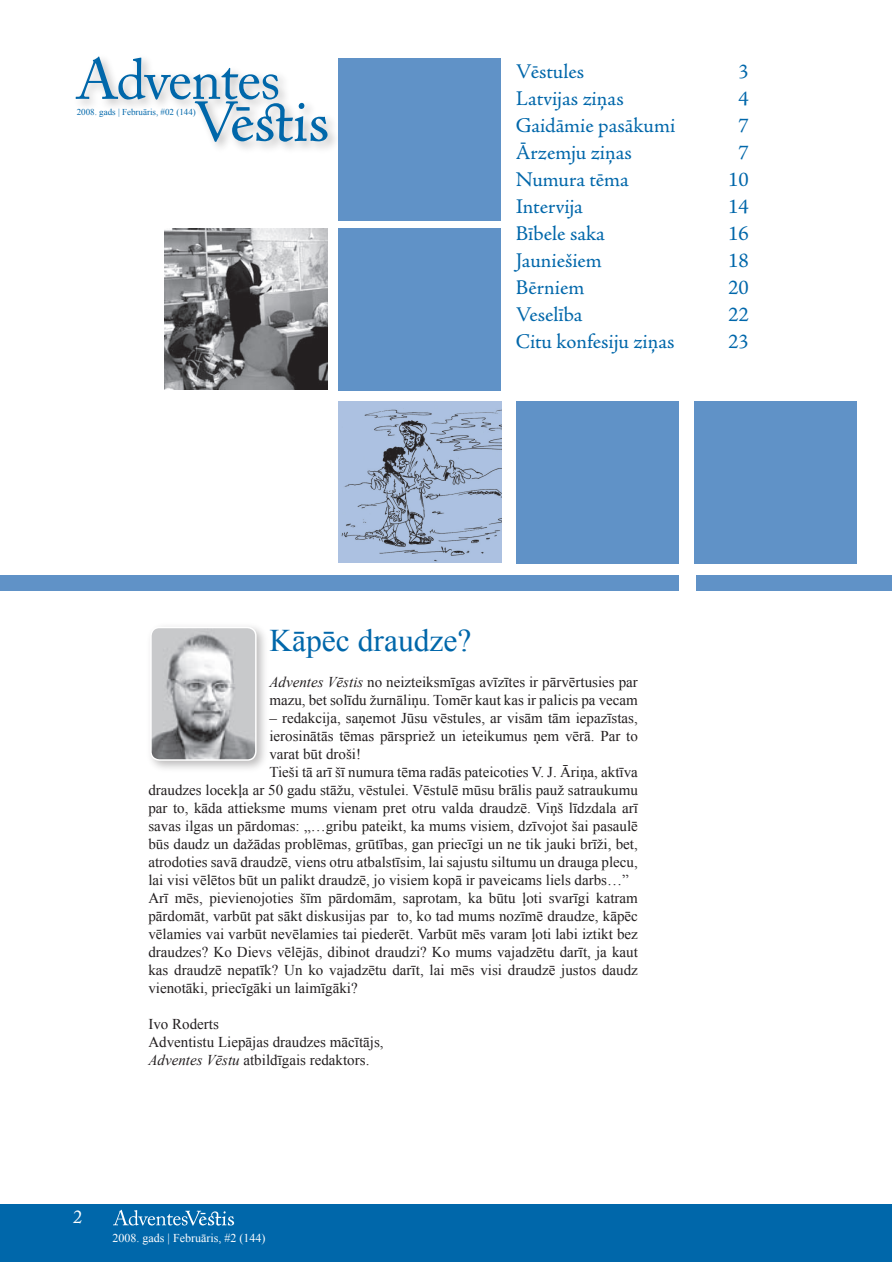
<style>
.page{position:relative;width:892px;height:1262px;background:#fff}
.page>*{position:absolute;margin:0;border:0;box-sizing:border-box;transform-origin:0 0}
.t1{font:31.5px "Times New Roman";color:#0067aa}
.t2{font:21px "Adobe Jenson Pro";color:#0067aa}
.t3{font:15px/18px "Times New Roman";color:#231f20}
.t4{font:12px "Times New Roman";color:#fff}
.t5{font:9px "Times New Roman";color:#0067aa}
.s1{font-style:italic}
</style>
<div class="page">
<div style="left:0;top:1203px;width:891px;height:58px;background:#0067aa"></div>
<svg style="left:113px;top:1209px;width:121px;height:16px"></svg>
<div style="left:71px;top:53px;width:270px;height:102px;background:#231f20;opacity:.3"></div>
<svg style="left:76px;top:57px;width:251px;height:85px"></svg>
<div style="left:338px;top:58px;width:163px;height:163px;background:#6092c7"></div>
<div style="left:338px;top:228px;width:163px;height:163px;background:#6092c7"></div>
<div style="left:516px;top:401px;width:163px;height:162px;background:#6092c7"></div>
<div style="left:0;top:575px;width:679px;height:15px;background:#6092c7"></div>
<div style="left:694px;top:401px;width:162px;height:162px;background:#6092c7"></div>
<div style="left:695px;top:575px;width:196px;height:15px;background:#6092c7"></div>
<img style="left:338px;top:402px;width:163px;height:160px">
<div style="left:145px;top:622px;width:126px;height:152px;background:#231f20;opacity:.3"></div>
<img style="left:151px;top:627px;width:105px;height:132px;border-radius:9px">
<div style="left:150px;top:626px;width:106px;height:134px;border:2px solid #fff;border-radius:9px"></div>
<img style="left:164px;top:229px;width:163px;height:160px">
<p class="t5" style="left:77px;top:106px;width:121px">2008. gads | Februāris, #02 (144)</p>
<h2 class="t2" style="left:515px;top:60px;width:70px">Vēstules</h2>
<h2 class="t2" style="left:738px;top:60px;width:12px">3</h2>
<h2 class="t2" style="left:515px;top:87px;width:109px">Latvijas ziņas</h2>
<h2 class="t2" style="left:738px;top:87px;width:12px">4</h2>
<h2 class="t2" style="left:515px;top:114px;width:161px">Gaidāmie pasākumi</h2>
<h2 class="t2" style="left:738px;top:114px;width:12px">7</h2>
<h2 class="t2" style="left:515px;top:141px;width:117px">Ārzemju ziņas</h2>
<h2 class="t2" style="left:738px;top:141px;width:12px">7</h2>
<h2 class="t2" style="left:515px;top:168px;width:114px">Numura tēma</h2>
<h2 class="t2" style="left:727px;top:168px;width:22px">10</h2>
<h2 class="t2" style="left:515px;top:195px;width:68px">Intervija</h2>
<h2 class="t2" style="left:727px;top:195px;width:22px">14</h2>
<h2 class="t2" style="left:515px;top:222px;width:90px">Bībele saka</h2>
<h2 class="t2" style="left:727px;top:222px;width:22px">16</h2>
<h2 class="t2" style="left:515px;top:249px;width:87px">Jauniešiem</h2>
<h2 class="t2" style="left:727px;top:249px;width:22px">18</h2>
<h2 class="t2" style="left:515px;top:276px;width:70px">Bērniem</h2>
<h2 class="t2" style="left:727px;top:276px;width:22px">20</h2>
<h2 class="t2" style="left:515px;top:303px;width:68px">Veselība</h2>
<h2 class="t2" style="left:727px;top:303px;width:22px">22</h2>
<h2 class="t2" style="left:515px;top:330px;width:160px">Citu konfesiju ziņas</h2>
<h2 class="t2" style="left:727px;top:330px;width:22px">23</h2>
<h1 class="t1" style="left:269px;top:619px;width:204px">Kāpēc draudze?</h1>
<p class="t3" style="left:269px;top:672px;width:370px"><span class="s1">Adventes Vēstis</span> no neizteiksmīgas avīzītes ir pārvērtusies par mazu, bet solīdu žurnāliņu. Tomēr kaut kas ir palicis pa vecam</p>
<p class="t3" style="left:269px;top:708px;width:370px">– redakcija, saņemot Jūsu vēstules, ar visām tām iepazīstas,</p>
<p class="t3" style="left:269px;top:726px;width:370px">ierosinātās tēmas pārspriež un ieteikumus ņem vērā. Par to</p>
<p class="t3" style="left:269px;top:744px;width:93px">varat būt droši!</p>
<p class="t3" style="left:269px;top:762px;width:370px">Tieši tā arī šī numura tēma radās pateicoties V. J. Āriņa, aktīva</p>
<p class="t3" style="left:148px;top:780px;width:491px">draudzes locekļa ar 50 gadu stāžu, vēstulei. Vēstulē mūsu brālis pauž satraukumu</p>
<p class="t3" style="left:148px;top:798px;width:490px">par to, kāda attieksme mums vienam pret otru valda draudzē. Viņš līdzdala arī</p>
<p class="t3" style="left:148px;top:816px;width:490px">savas ilgas un pārdomas: „…gribu pateikt, ka mums visiem, dzīvojot šai pasaulē</p>
<p class="t3" style="left:148px;top:834px;width:490px">būs daudz un dažādas problēmas, grūtības, gan priecīgi un ne tik jauki brīži, bet,</p>
<p class="t3" style="left:148px;top:852px;width:490px">atrodoties savā draudzē, viens otru atbalstīsim, lai sajustu siltumu un drauga plecu,</p>
<p class="t3" style="left:148px;top:870px;width:481px">lai visi vēlētos būt un palikt draudzē, jo visiem kopā ir paveicams liels darbs…”</p>
<p class="t3" style="left:148px;top:888px;width:490px">Arī mēs, pievienojoties šīm pārdomām, saprotam, ka būtu ļoti svarīgi katram</p>
<p class="t3" style="left:148px;top:906px;width:490px">pārdomāt, varbūt pat sākt diskusijas par to, ko tad mums nozīmē draudze, kāpēc</p>
<p class="t3" style="left:148px;top:924px;width:490px">vēlamies vai varbūt nevēlamies tai piederēt. Varbūt mēs varam ļoti labi iztikt bez</p>
<p class="t3" style="left:148px;top:942px;width:490px">draudzes? Ko Dievs vēlējās, dibinot draudzi? Ko mums vajadzētu darīt, ja kaut</p>
<p class="t3" style="left:148px;top:960px;width:490px">kas draudzē nepatīk? Un ko vajadzētu darīt, lai mēs visi draudzē justos daudz</p>
<p class="t3" style="left:148px;top:978px;width:211px">vienotāki, priecīgāki un laimīgāki?</p>
<p class="t3" style="left:148px;top:1014px;width:236px">Ivo Roderts<br>Adventistu Liepājas draudzes mācītājs,<br><span class="s1">Adventes Vēstu</span> atbildīgais redaktors.</p>
<p class="t4" style="left:112px;top:1229px;width:154px">2008. gads | Februāris, #2 (144)</p>
</div>
